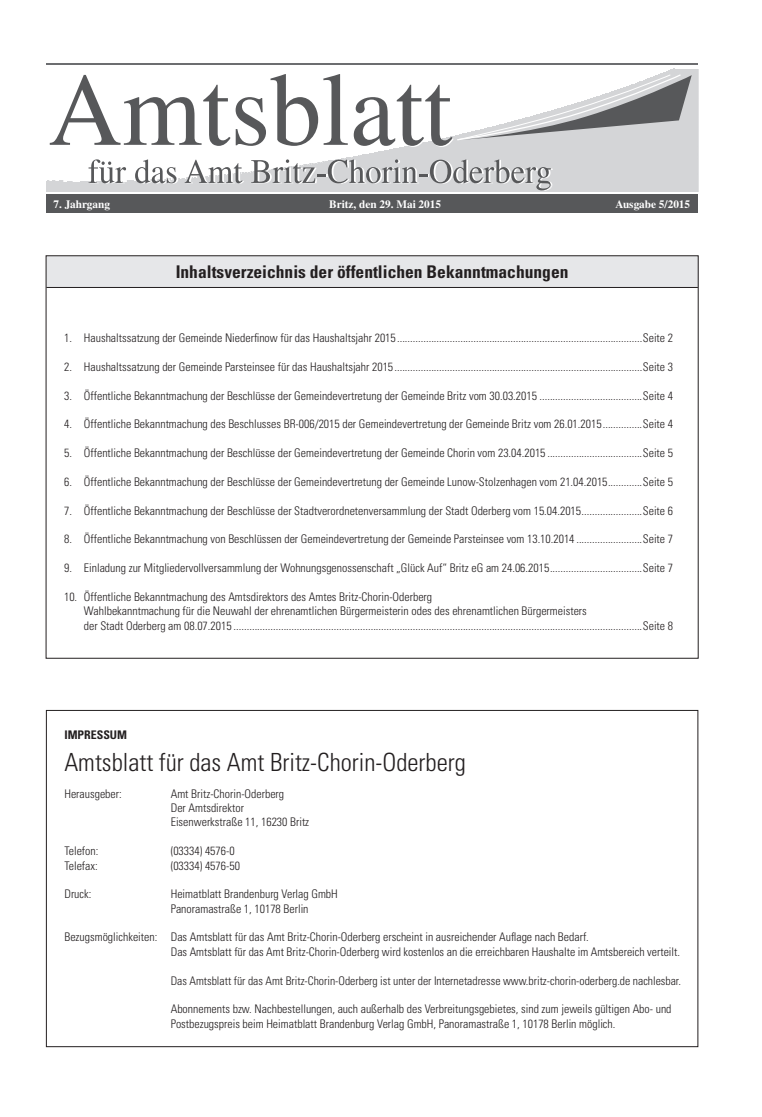
<style>
.page{position:relative;width:762px;height:1117px;background:#fff}
.page>*{position:absolute;margin:0;border:0;box-sizing:border-box;transform-origin:0 0}
.t1{font:300 condensed 25px "Univers";color:#231f20}
.t2{font:700 condensed 17.5px "Univers";color:#231f20}
.t3{font:300 condensed 11.88px/14.4px "Univers";color:#231f20}
.t4{font:700 condensed 11.88px "Univers";color:#231f20}
.t5{font:700 11.25px "Times";color:#fff}
</style>
<div class="page">
<svg style="left:46px;top:180px;width:18px;height:2px"></svg>
<hr style="left:46px;top:63px;width:652px;height:2px;background:#6c6d70">
<div style="left:46px;top:194px;width:652px;height:19px;background:#57585a"></div>
<svg style="left:88px;top:159px;width:40px;height:25px"></svg>
<svg style="left:135px;top:159px;width:43px;height:25px"></svg>
<svg style="left:185px;top:160px;width:59px;height:24px"></svg>
<svg style="left:251px;top:159px;width:301px;height:32px;background:#c1c2c4"></svg>
<svg style="left:50px;top:68px;width:648px;height:79px"></svg>
<div style="left:46px;top:256px;width:652px;height:31px;background:#e6e7e9"></div>
<hr style="left:46px;top:287px;width:652px;height:1px;background:#231f20">
<p class="t5" style="left:53px;top:197px;width:58px">7. Jahrgang</p>
<p class="t5" style="left:329px;top:197px;width:113px">Britz, den 29. Mai 2015</p>
<p class="t5" style="left:615px;top:197px;width:76px">Ausgabe 5/2015</p>
<h2 class="t2" style="left:176px;top:260px;width:394px">Inhaltsverzeichnis der öffentlichen Bekanntmachungen</h2>
<p class="t3" style="left:64px;top:330px;width:610px">1. Haushaltssatzung der Gemeinde Niederfinow für das Haushaltsjahr 2015.............................................................................................Seite 2</p>
<p class="t3" style="left:64px;top:359px;width:610px">2. Haushaltssatzung der Gemeinde Parsteinsee für das Haushaltsjahr 2015..............................................................................................Seite 3</p>
<p class="t3" style="left:64px;top:388px;width:610px">3. Öffentliche Bekanntmachung der Beschlüsse der Gemeindevertretung der Gemeinde Britz vom 30.03.2015 .......................................Seite 4</p>
<p class="t3" style="left:64px;top:417px;width:610px">4. Öffentliche Bekanntmachung des Beschlusses BR-006/2015 der Gemeindevertretung der Gemeinde Britz vom 26.01.2015...............Seite 4</p>
<p class="t3" style="left:64px;top:445px;width:610px">5. Öffentliche Bekanntmachung der Beschlüsse der Gemeindevertretung der Gemeinde Chorin vom 23.04.2015 ....................................Seite 5</p>
<p class="t3" style="left:64px;top:474px;width:610px">6. Öffentliche Bekanntmachung der Beschlüsse der Gemeindevertretung der Gemeinde Lunow-Stolzenhagen vom 21.04.2015.............Seite 5</p>
<p class="t3" style="left:64px;top:503px;width:610px">7. Öffentliche Bekanntmachung der Beschlüsse der Stadtverordnetenversammlung der Stadt Oderberg vom 15.04.2015.......................Seite 6</p>
<p class="t3" style="left:64px;top:532px;width:610px">8. Öffentliche Bekanntmachung von Beschlüssen der Gemeindevertretung der Gemeinde Parsteinsee vom 13.10.2014 .........................Seite 7</p>
<p class="t3" style="left:64px;top:560px;width:610px">9. Einladung zur Mitgliedervollversammlung der Wohnungsgenossenschaft „Glück Auf“ Britz eG am 24.06.2015...................................Seite 7</p>
<p class="t3" style="left:84px;top:589px;width:591px;text-indent:-20px">10. Öffentliche Bekanntmachung des Amtsdirektors des Amtes Britz-Chorin-Oderberg<br>Wahlbekanntmachung für die Neuwahl der ehrenamtlichen Bürgermeisterin odes des ehrenamtlichen Bürgermeisters<br>der Stadt Oderberg am 08.07.2015 ...........................................................................................................................................................Seite 8</p>
<p class="t4" style="left:64px;top:727px;width:64px">IMPRESSUM</p>
<h1 class="t1" style="left:64px;top:747px;width:403px">Amtsblatt für das Amt Britz-Chorin-Oderberg</h1>
<p class="t3" style="left:64px;top:786px;width:59px">Herausgeber:</p>
<p class="t3" style="left:171px;top:786px;width:140px">Amt Britz-Chorin-Oderberg<br>Der Amtsdirektor<br>Eisenwerkstraße 11, 16230 Britz</p>
<p class="t3" style="left:64px;top:843px;width:36px">Telefon:</p>
<p class="t3" style="left:171px;top:843px;width:65px">(03334) 4576-0</p>
<p class="t3" style="left:64px;top:858px;width:35px">Telefax:</p>
<p class="t3" style="left:171px;top:858px;width:71px">(03334) 4576-50</p>
<p class="t3" style="left:64px;top:886px;width:29px">Druck:</p>
<p class="t3" style="left:171px;top:886px;width:169px">Heimatblatt Brandenburg Verlag GmbH<br>Panoramastraße 1, 10178 Berlin</p>
<p class="t3" style="left:171px;top:929px;width:511px;text-indent:-106px">Bezugsmöglichkeiten: Das Amtsblatt für das Amt Britz-Chorin-Oderberg erscheint in ausreichender Auflage nach Bedarf.<br>Das Amtsblatt für das Amt Britz-Chorin-Oderberg wird kostenlos an die erreichbaren Haushalte im Amtsbereich verteilt.</p>
<p class="t3" style="left:171px;top:972px;width:512px">Das Amtsblatt für das Amt Britz-Chorin-Oderberg ist unter der Internetadresse www.britz-chorin-oderberg.de nachlesbar.</p>
<p class="t3" style="left:171px;top:1001px;width:502px">Abonnements bzw. Nachbestellungen, auch außerhalb des Verbreitungsgebietes, sind zum jeweils gültigen Abo- und<br>Postbezugspreis beim Heimatblatt Brandenburg Verlag GmbH, Panoramastraße 1, 10178 Berlin möglich.</p>
</div>
